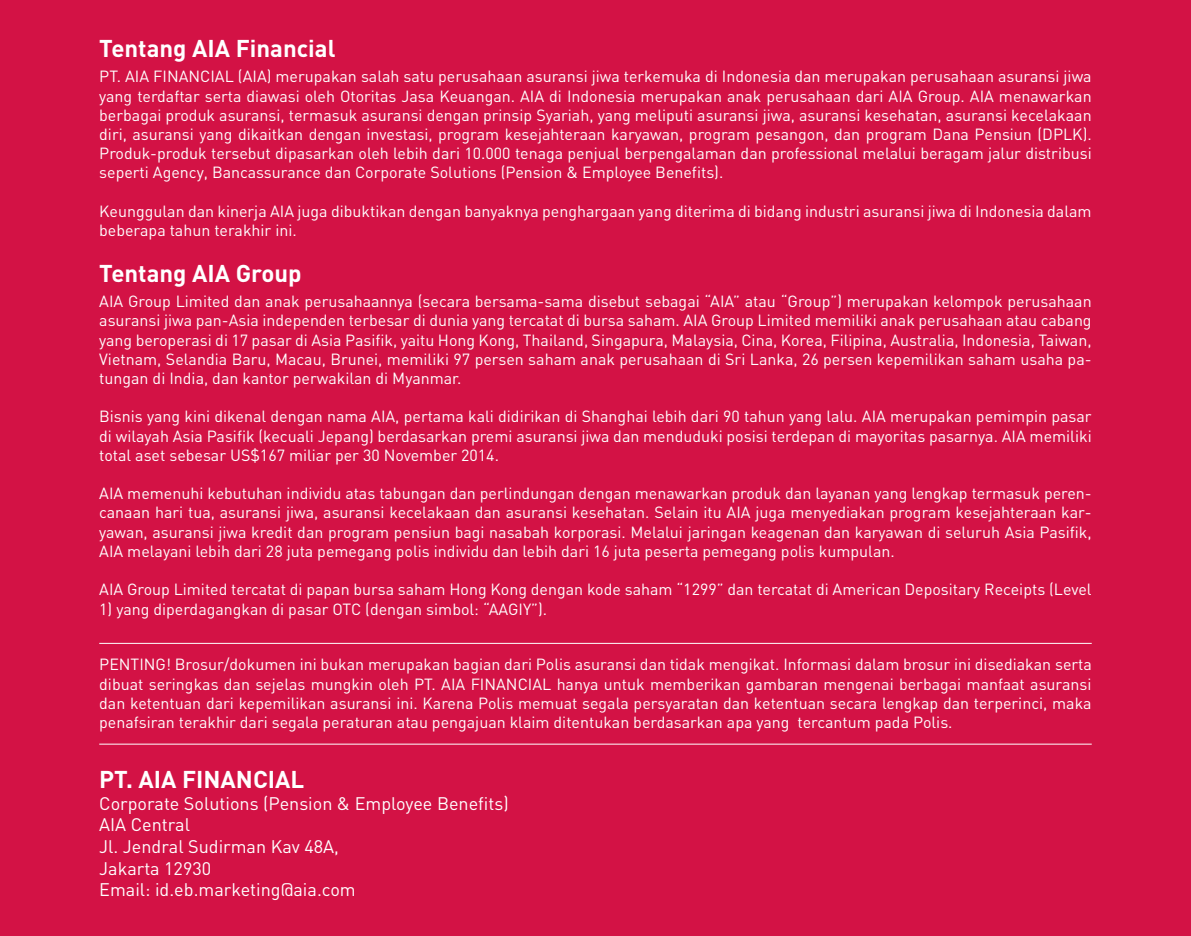
<style>
.page{position:relative;width:1191px;height:936px;background:#fff}
.page>*{position:absolute;margin:0;border:0;box-sizing:border-box;transform-origin:0 0}
.t1{font:700 24px "DIN";color:#fff}
.t2{font:18px/21.6px "DIN";color:#fff}
.t3{font:16px/19.2px "DIN";color:#fff;text-align:justify}
</style>
<div class="page">
<div style="left:0;top:0;width:1191px;height:935px;background:#d31245"></div>
<hr style="left:99px;top:743px;width:992px;height:1px;background:#fff">
<hr style="left:99px;top:642px;width:992px;height:1px;background:#fff">
<h1 class="t1" style="left:99px;top:32px;width:238px">Tentang AIA Financial</h1>
<p class="t3" style="left:99px;top:67px;width:994px">PT. AIA FINANCIAL (AIA) merupakan salah satu perusahaan asuransi jiwa terkemuka di Indonesia dan merupakan perusahaan asuransi jiwa yang terdaftar serta diawasi oleh Otoritas Jasa Keuangan. AIA di Indonesia merupakan anak perusahaan dari AIA Group. AIA menawarkan berbagai produk asuransi, termasuk asuransi dengan prinsip Syariah, yang meliputi asuransi jiwa, asuransi kesehatan, asuransi kecelakaan diri, asuransi yang dikaitkan dengan investasi, program kesejahteraan karyawan, program pesangon, dan program Dana Pensiun (DPLK).<br>Produk-produk tersebut dipasarkan oleh lebih dari 10.000 tenaga penjual berpengalaman dan professional melalui beragam jalur distribusi seperti Agency, Bancassurance dan Corporate Solutions (Pension &amp; Employee Benefits).</p>
<p class="t3" style="left:99px;top:201px;width:993px">Keunggulan dan kinerja AIA juga dibuktikan dengan banyaknya penghargaan yang diterima di bidang industri asuransi jiwa di Indonesia dalam beberapa tahun terakhir ini.</p>
<h1 class="t1" style="left:99px;top:257px;width:204px">Tentang AIA Group</h1>
<p class="t3" style="left:99px;top:291px;width:994px">AIA Group Limited dan anak perusahaannya (secara bersama-sama disebut sebagai “AIA” atau “Group”) merupakan kelompok perusahaan asuransi jiwa pan-Asia independen terbesar di dunia yang tercatat di bursa saham. AIA Group Limited memiliki anak perusahaan atau cabang yang beroperasi di 17 pasar di Asia Pasifik, yaitu Hong Kong, Thailand, Singapura, Malaysia, Cina, Korea, Filipina, Australia, Indonesia, Taiwan, Vietnam, Selandia Baru, Macau, Brunei, memiliki 97 persen saham anak perusahaan di Sri Lanka, 26 persen kepemilikan saham usaha pa&shy;tungan di India, dan kantor perwakilan di Myanmar.</p>
<p class="t3" style="left:99px;top:406px;width:994px">Bisnis yang kini dikenal dengan nama AIA, pertama kali didirikan di Shanghai lebih dari 90 tahun yang lalu. AIA merupakan pemimpin pasar di wilayah Asia Pasifik (kecuali Jepang) berdasarkan premi asuransi jiwa dan menduduki posisi terdepan di mayoritas pasarnya. AIA memiliki total aset sebesar US$167 miliar per 30 November 2014.</p>
<p class="t3" style="left:99px;top:483px;width:994px">AIA memenuhi kebutuhan individu atas tabungan dan perlindungan dengan menawarkan produk dan layanan yang lengkap termasuk peren&shy;canaan hari tua, asuransi jiwa, asuransi kecelakaan dan asuransi kesehatan. Selain itu AIA juga menyediakan program kesejahteraan kar&shy;yawan, asuransi jiwa kredit dan program pensiun bagi nasabah korporasi. Melalui jaringan keagenan dan karyawan di seluruh Asia Pasifik, AIA melayani lebih dari 28 juta pemegang polis individu dan lebih dari 16 juta peserta pemegang polis kumpulan.</p>
<p class="t3" style="left:99px;top:579px;width:993px">AIA Group Limited tercatat di papan bursa saham Hong Kong dengan kode saham “1299” dan tercatat di American Depositary Receipts (Level</p>
<p class="t3" style="left:99px;top:598px;width:449px">1) yang diperdagangkan di pasar OTC (dengan simbol: “AAGIY”).</p>
<p class="t3" style="left:99px;top:654px;width:994px">PENTING! Brosur/dokumen ini bukan merupakan bagian dari Polis asuransi dan tidak mengikat. Informasi dalam brosur ini disediakan serta dibuat seringkas dan sejelas mungkin oleh PT. AIA FINANCIAL hanya untuk memberikan gambaran mengenai berbagai manfaat asuransi dan ketentuan dari kepemilikan asuransi ini. Karena Polis memuat segala persyaratan dan ketentuan secara lengkap dan terperinci, maka penafsiran terakhir dari segala peraturan atau pengajuan klaim ditentukan berdasarkan apa yang tercantum pada Polis.</p>
<h1 class="t1" style="left:99px;top:763px;width:207px">PT. AIA FINANCIAL</h1>
<p class="t2" style="left:99px;top:792px;width:411px">Corporate Solutions (Pension &amp; Employee Benefits)<br>AIA Central<br>Jl. Jendral Sudirman Kav 48A,<br>Jakarta 12930<br>Email: id.eb.marketing@aia.com</p>
</div>
